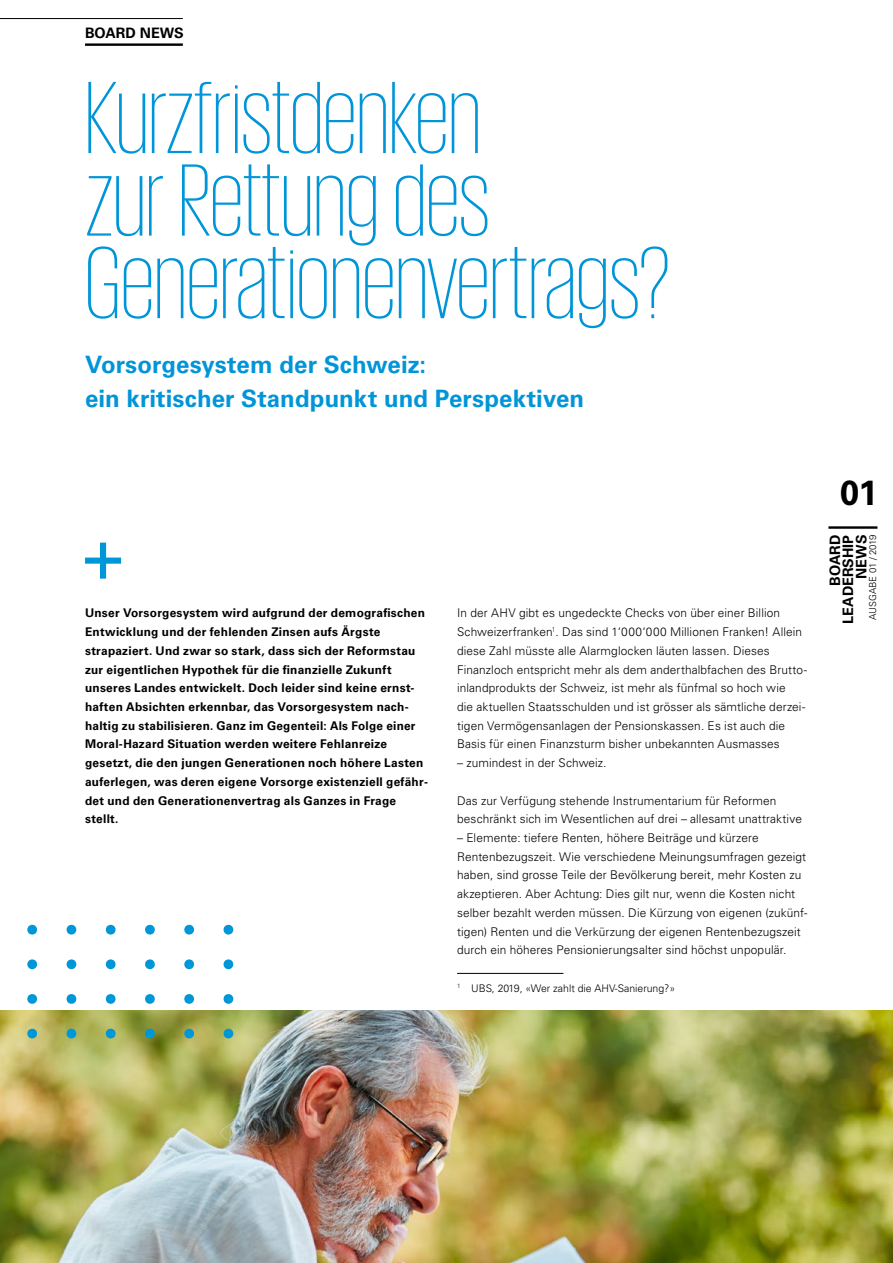
<style>
.page{position:relative;width:893px;height:1263px;background:#fff}
.page>*{position:absolute;margin:0;border:0;box-sizing:border-box;transform-origin:0 0}
.t1{font:200 105px/82.5px "KPMG";color:#0095d8}
.t2{font:700 34.8px "Univers LT Std";color:#000}
.t3{font:700 24px/34px "Univers LT Std";letter-spacing:.005em;color:#0095d8}
.t4{font:700 14.4px/13.2px "Univers LT Std";color:#000;text-align:right}
.t5{font:300 12px/18.8px "Univers LT Std";letter-spacing:.01em;color:#000}
.t6{font:700 12px/18.8px "Univers LT Std";letter-spacing:.02em;color:#000}
.t7{font:300 10.5px "Univers LT Std";color:#000}
.t8{font:300 9.6px "Univers LT Std";letter-spacing:-.01em;color:#000}
</style>
<div class="page">
<img style="left:0;top:1010px;width:893px;height:253px">
<hr style="left:85px;top:43px;width:98px;height:3px;background:#000">
<hr style="left:0;top:18px;width:183px;height:1px;background:#000">
<svg style="left:85px;top:543px;width:36px;height:36px"></svg>
<hr style="left:457px;top:973px;width:106px;height:1px;background:#000">
<svg style="left:27px;top:924px;width:207px;height:115px"></svg>
<hr style="left:828px;top:526px;width:49px;height:3px;background:#000">
<p class="t4" style="left:85px;top:26px;width:100px">BOARD NEWS</p>
<h1 class="t1" style="left:85px;top:74px;width:587px">Kurzfristdenken<br>zur Rettung des<br>Generationenvertrags?</h1>
<h3 class="t3" style="left:85px;top:348px;width:501px">Vorsorgesystem der Schweiz:<br>ein kritischer Standpunkt und Perspektiven</h3>
<p class="t6" style="left:85px;top:604px;width:344px">Unser Vorsorgesystem wird aufgrund der demografischen Entwicklung und der fehlenden Zinsen aufs Ärgste strapaziert. Und zwar so stark, dass sich der Reformstau zur eigentlichen Hypothek für die finanzielle Zukunft unseres Landes entwickelt. Doch leider sind keine ernst&shy;haften Absichten erkennbar, das Vorsorgesystem nach&shy;haltig zu stabilisieren. Ganz im Gegenteil: Als Folge einer Moral-Hazard Situation werden weitere Fehlanreize gesetzt, die den jungen Generationen noch höhere Lasten auferlegen, was deren eigene Vorsorge existenziell gefähr&shy;det und den Generationenvertrag als Ganzes in Frage stellt.</p>
<p class="t5" style="left:457px;top:604px;width:351px">In der AHV gibt es ungedeckte Checks von über einer Billion Schweizerfranken<sup>1</sup>. Das sind 1‘000‘000 Millionen Franken! Allein diese Zahl müsste alle Alarmglocken läuten lassen. Dieses Finanzloch entspricht mehr als dem anderthalbfachen des Brutto&shy;inlandprodukts der Schweiz, ist mehr als fünfmal so hoch wie<br>die aktuellen Staatsschulden und ist grösser als sämtliche derzei&shy;tigen Vermögensanlagen der Pensionskassen. Es ist auch die Basis für einen Finanzsturm bisher unbekannten Ausmasses</p>
<p class="t5" style="left:457px;top:753px;width:151px">– zumindest in der Schweiz.</p>
<p class="t5" style="left:457px;top:791px;width:346px">Das zur Verfügung stehende Instrumentarium für Reformen beschränkt sich im Wesentlichen auf drei – allesamt unattraktive</p>
<p class="t5" style="left:457px;top:828px;width:352px">– Elemente: tiefere Renten, höhere Beiträge und kürzere Rentenbezugszeit. Wie verschiedene Meinungsumfragen gezeigt haben, sind grosse Teile der Bevölkerung bereit, mehr Kosten zu akzeptieren. Aber Achtung: Dies gilt nur, wenn die Kosten nicht selber bezahlt werden müssen. Die Kürzung von eigenen (zukünf&shy;tigen) Renten und die Verkürzung der eigenen Rentenbezugszeit durch ein höheres Pensionierungsalter sind höchst unpopulär.</p>
<p class="t7" style="left:457px;top:982px;width:220px"><sup>1</sup> UBS, 2019, «Wer zahlt die AHV-Sanierung?»</p>
<h2 class="t2" style="left:840px;top:472px;width:39px">01</h2>
<p class="t4" style="left:828px;top:623px;width:90px;rotate:-90deg">BOARD<br>LEADERSHIP<br>NEWS</p>
<p class="t8" style="left:867px;top:620px;width:87px;rotate:-90deg">AUSGABE 01 / 2019</p>
</div>
